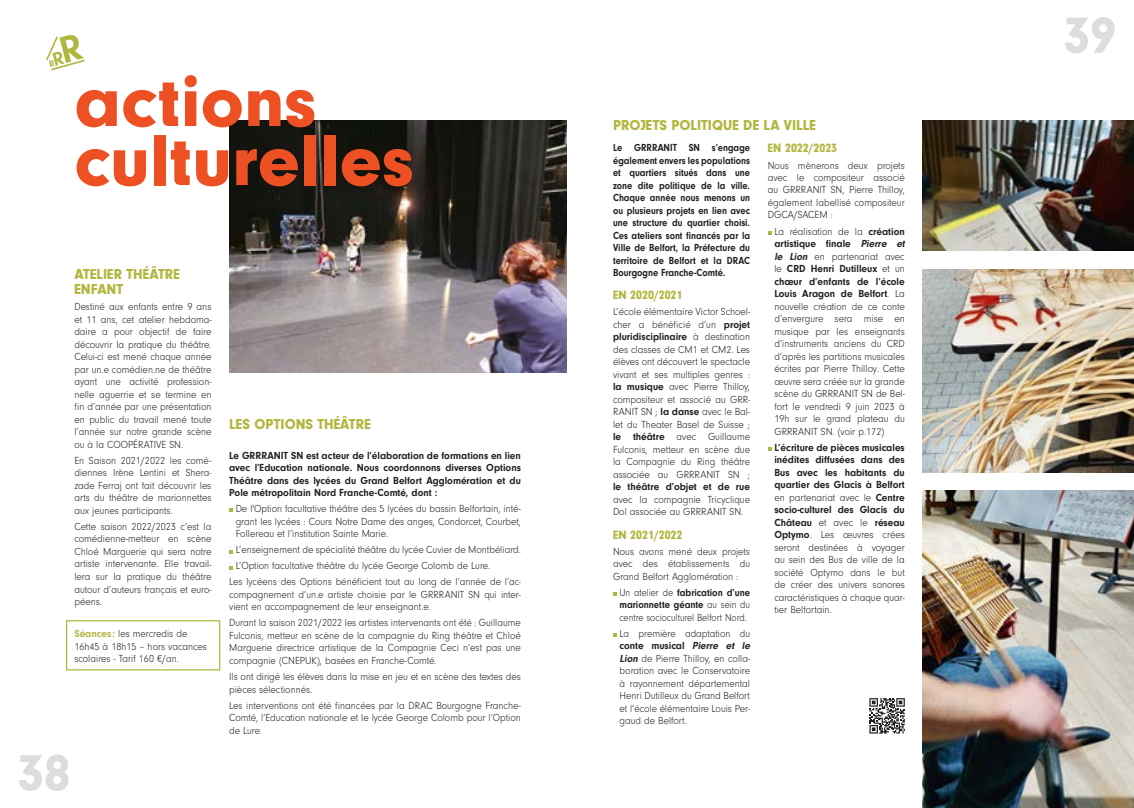
<style>
.page{position:relative;width:1134px;height:808px;background:#fff}
.page>*{position:absolute;margin:0;border:0;box-sizing:border-box;transform-origin:0 0}
.t1{font:900 75px/59px "Neuzeit Gro";color:#ed5123}
.t2{font:900 52.5px "Neuzeit Gro";color:#dcdddf}
.t3{font:900 15px/15px "Neuzeit Gro";color:#b1b73e;scale:.95 1}
.t4{font:900 12.5px "Neuzeit Gro";color:#b1b73e;scale:.95 1}
.t5{font:300 10.62px/12.5px "Neuzeit Gro";color:#231f20;text-align:justify;scale:.95 1}
.t6{font:700 10.62px/12.5px "Neuzeit Gro";color:#231f20;text-align:justify;scale:.88 1}
.t7{font:700 10.62px/12.5px "Neuzeit Gro";color:#231f20;text-align:justify;scale:.95 1}
.t8{font:300 10.62px/12.5px "Neuzeit Gro";color:#231f20;text-align:justify;scale:.9 1}
.s1{font-weight:700;color:#b1b73e}
.s2{font-weight:700}
.s3{font-weight:700;font-style:italic}
</style>
<div class="page">
<svg style="left:46px;top:35px;width:39px;height:35px"></svg>
<img style="left:229px;top:120px;width:338px;height:253px">
<svg style="left:229px;top:509px;width:4px;height:3px"></svg>
<svg style="left:229px;top:550px;width:4px;height:3px"></svg>
<svg style="left:229px;top:566px;width:4px;height:3px"></svg>
<svg style="left:613px;top:592px;width:4px;height:4px"></svg>
<svg style="left:613px;top:633px;width:4px;height:4px"></svg>
<svg style="left:768px;top:447px;width:3px;height:4px"></svg>
<img style="left:922px;top:490px;width:212px;height:318px">
<img style="left:922px;top:120px;width:212px;height:130px">
<img style="left:922px;top:269px;width:212px;height:203px">
<div style="left:66px;top:620px;width:154px;height:50px;border:1px solid #b1b73e"></div>
<svg style="left:869px;top:698px;width:36px;height:35px"></svg>
<h1 class="t1" style="left:74px;top:72px;width:341px">actions culturelles</h1>
<h3 class="t3" style="left:74px;top:267px;width:113px">ATELIER THÉÂTRE<br>ENFANT</h3>
<p class="t5" style="left:74px;top:301px;width:146px">Destiné aux enfants entre 9 ans et 11 ans, cet atelier hebdoma&shy;daire a pour objectif de faire découvrir la pratique du théâtre.<br>Celui-ci est mené chaque année par un.e comédien.ne de théâtre ayant une activité profession&shy;nelle aguerrie et se termine en fin d’année par une présentation en public du travail mené toute l’année sur notre grande scène ou à la COOPÉRATIVE SN.</p>
<p class="t5" style="left:74px;top:454px;width:146px">En Saison 2021/2022 les comé&shy;diennes Irène Lentini et Shera&shy;zade Ferraj ont fait découvrir les arts du théâtre de marionnettes aux jeunes participants.</p>
<p class="t5" style="left:74px;top:520px;width:146px">Cette saison 2022/2023 c’est la comédienne-metteur en scène Chloé Marguerie qui sera notre artiste intervenante. Elle travail&shy;lera sur la pratique du théâtre autour d’auteurs français et euro&shy;péens.</p>
<p class="t5" style="left:74px;top:628px;width:141px;text-align:left"><span class="s1">Séances :</span> les mercredis de<br>16h45 à 18h15 – hors vacances scolaires - Tarif 160 €/an.</p>
<h2 class="t2" style="left:18px;top:743px;width:54px">38</h2>
<h3 class="t3" style="left:229px;top:416px;width:151px">LES OPTIONS THÉÂTRE</h3>
<p class="t7" style="left:229px;top:449px;width:309px">Le GRRRANIT SN est acteur de l’élaboration de formations en lien avec l’Education nationale. Nous coordonnons diverses Options Théâtre dans des lycées du Grand Belfort Agglomération et du Pole métropolitain Nord Franche-Comté, dont :</p>
<p class="t5" style="left:236px;top:503px;width:302px">De l'Option facultative théâtre des 5 lycées du bassin Belfortain, inté&shy;grant les lycées : Cours Notre Dame des anges, Condorcet, Courbet, Follereau et l’institution Sainte Marie.</p>
<p class="t5" style="left:236px;top:544px;width:302px">L’enseignement de spécialité théâtre du lycée Cuvier de Montbéliard.</p>
<p class="t5" style="left:236px;top:560px;width:269px">L’Option facultative théâtre du lycée George Colomb de Lure.</p>
<p class="t5" style="left:229px;top:576px;width:309px">Les lycéens des Options bénéficient tout au long de l’année de l’ac-</p>
<p class="t5" style="left:229px;top:588px;width:309px">compagnement d’un.e artiste choisie par le GRRRANIT SN qui inter&shy;vient en accompagnement de leur enseignant.e.</p>
<p class="t5" style="left:229px;top:617px;width:309px">Durant la saison 2021/2022 les artistes intervenants ont été : Guillaume Fulconis, metteur en scène de la compagnie du Ring théâtre et Chloé Marguerie directrice artistique de la Compagnie Ceci n’est pas une compagnie (CNEPUK), basées en Franche-Comté.</p>
<p class="t5" style="left:229px;top:670px;width:309px">Ils ont dirigé les élèves dans la mise en jeu et en scène des textes des pièces sélectionnés.</p>
<p class="t5" style="left:229px;top:699px;width:309px">Les interventions ont été financées par la DRAC Bourgogne Franche-Comté, l’Education nationale et le lycée George Colomb pour l’Option de Lure.</p>
<h3 class="t3" style="left:613px;top:118px;width:215px">PROJETS POLITIQUE DE LA VILLE</h3>
<p class="t6" style="left:613px;top:142px;width:157px">Le GRRRANIT SN s’engage également envers les populations et quartiers situés dans une zone dite politique de la ville.<br>Chaque année nous menons un ou plusieurs projets en lien avec une structure du quartier choisi.<br>Ces ateliers sont financés par la Ville de Belfort, la Préfecture du territoire de Belfort et la DRAC Bourgogne Franche-Comté.</p>
<p class="t4" style="left:613px;top:288px;width:75px">EN 2020/2021</p>
<p class="t5" style="left:613px;top:306px;width:146px">L’école élémentaire Victor Schoel&shy;cher a bénéficié d’un <span class="s2">projet pluridisciplinaire</span> à destination des classes de CM1 et CM2. Les élèves ont découvert le spectacle vivant et ses multiples genres : <span class="s2">la musique</span> avec Pierre Thilloy, compositeur et associé au GRR-RANIT SN ; <span class="s2">la danse</span> avec le Bal&shy;let du Theater Basel de Suisse ; <span class="s2">le théâtre</span> avec Guillaume Fulconis, metteur en scène due la Compagnie du Ring théâtre associée au GRRRANIT SN ;</p>
<p class="t7" style="left:613px;top:481px;width:146px">le théâtre d’objet et de rue</p>
<p class="t5" style="left:613px;top:493px;width:146px">avec la compagnie Tricyclique<br>Dol associée au GRRRANIT SN.</p>
<p class="t4" style="left:613px;top:527px;width:75px">EN 2021/2022</p>
<p class="t5" style="left:613px;top:545px;width:146px">Nous avons mené deux projets avec des établissements du Grand Belfort Agglomération :</p>
<p class="t8" style="left:619px;top:586px;width:147px">Un atelier de <span class="s2">fabrication d’une marionnette géante</span> au sein du centre socioculturel Belfort Nord.</p>
<p class="t5" style="left:620px;top:627px;width:141px;text-align:left">La première adaptation du <span class="s2">conte musical</span> <span class="s3">Pierre et le<br>Lion</span> de Pierre Thilloy, en colla&shy;boration avec le Conservatoire à rayonnement départemental<br>Henri Dutilleux du Grand Belfort et l’école élémentaire Louis Per&shy;gaud de Belfort.</p>
<p class="t4" style="left:768px;top:141px;width:75px">EN 2022/2023</p>
<p class="t5" style="left:768px;top:159px;width:146px">Nous mènerons deux projets avec le compositeur associé au GRRRANIT SN, Pierre Thilloy, également labellisé compositeur DGCA/SACEM :</p>
<p class="t5" style="left:774px;top:225px;width:141px;text-align:left">La réalisation de la <span class="s2">création artistique finale</span> <span class="s3">Pierre et le Lion</span> en partenariat avec le <span class="s2">CRD Henri Dutilleux</span> et un <span class="s2">chœur d’enfants de l’école<br>Louis Aragon de Belfort</span>. La nouvelle création de ce conte d’envergure sera mise en musique par les enseignants d’instruments anciens du CRD d’après les partitions musicales écrites par Pierre Thilloy. Cette œuvre sera créée sur la grande scène du GRRRANIT SN de Bel&shy;fort le vendredi 9 juin 2023 à<br>19h sur le grand plateau du<br>GRRRANIT SN. (voir p.172)</p>
<p class="t5" style="left:774px;top:441px;width:139px"><span class="s2">L’écriture de pièces musicales inédites diffusées dans des Bus avec les habitants du quartier des Glacis à Belfort </span>en partenariat avec le <span class="s2">Centre socio-culturel des Glacis du Château</span> et avec le <span class="s2">réseau Optymo</span>. Les œuvres crées seront destinées à voyager au sein des Bus de ville de la société Optymo dans le but de créer des univers sonores caractéristiques à chaque quar&shy;tier Belfortain.</p>
<h2 class="t2" style="left:1064px;top:6px;width:54px">39</h2>
</div>
